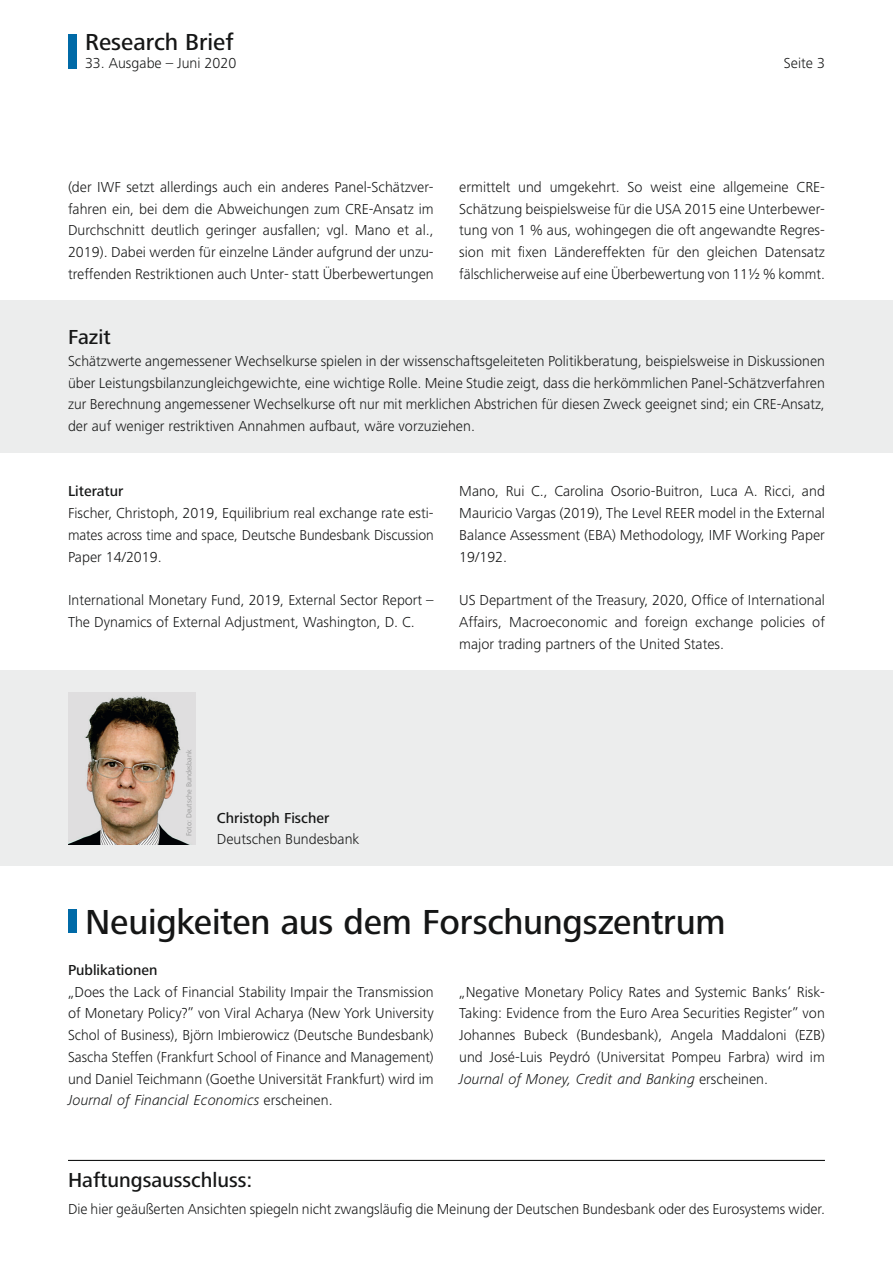
<style>
.page{position:relative;width:893px;height:1263px;background:#fff}
.page>*{position:absolute;margin:0;border:0;box-sizing:border-box;transform-origin:0 0}
.t1{font:500 36px "Frutiger Next LTCE";letter-spacing:-.005em;color:#151616}
.t2{font:500 24px "Frutiger Next LTCE";color:#151616}
.t3{font:500 21px "Frutiger Next LTCE";color:#151616}
.t4{font:300 15px/21.8px "Frutiger Next LTCE";color:#151616;text-align:justify}
.t5{font:500 15px "Frutiger Next LTCE";color:#151616}
.t6{font:7.5px "Frutiger Next LTCE";color:#999}
.s1{font-style:italic}
</style>
<div class="page">
<div style="left:0;top:301px;width:893px;height:152px;background:#eceded"></div>
<div style="left:0;top:670px;width:893px;height:196px;background:#eceded"></div>
<img style="left:68px;top:692px;width:128px;height:152px">
<hr style="left:68px;top:1160px;width:757px;height:1px;background:#151616">
<div style="left:68px;top:910px;width:9px;height:23px;background:#006aa7"></div>
<div style="left:68px;top:34px;width:9px;height:34px;background:#006aa7"></div>
<h2 class="t2" style="left:85px;top:28px;width:150px">Research Brief</h2>
<p class="t4" style="left:85px;top:52px;width:153px">33. Ausgabe – Juni 2020</p>
<p class="t4" style="left:784px;top:52px;width:43px">Seite 3</p>
<p class="t4" style="left:68px;top:176px;width:367px">(der IWF setzt allerdings auch ein anderes Panel-Schätzver&shy;fahren ein, bei dem die Abweichungen zum CRE-Ansatz im Durchschnitt deutlich geringer ausfallen; vgl. Mano et al., 2019). Dabei werden für einzelne Länder aufgrund der unzu&shy;treffenden Restriktionen auch Unter- statt Überbewertungen</p>
<p class="t4" style="left:459px;top:176px;width:367px">ermittelt und umgekehrt. So weist eine allgemeine CRE-Schätzung beispielsweise für die USA 2015 eine Unterbewer&shy;tung von 1 % aus, wohingegen die oft angewandte Regres&shy;sion mit fixen Ländereffekten für den gleichen Datensatz fälschlicherweise auf eine Überbewertung von 11½ % kommt.</p>
<h3 class="t3" style="left:68px;top:325px;width:44px">Fazit</h3>
<p class="t4" style="left:68px;top:350px;width:758px">Schätzwerte angemessener Wechselkurse spielen in der wissenschaftsgeleiteten Politikberatung, beispielsweise in Diskussionen über Leistungsbilanzungleichgewichte, eine wichtige Rolle. Meine Studie zeigt, dass die herkömmlichen Panel-Schätzverfahren zur Berechnung angemessener Wechselkurse oft nur mit merklichen Abstrichen für diesen Zweck geeignet sind; ein CRE-Ansatz, der auf weniger restriktiven Annahmen aufbaut, wäre vorzuziehen.</p>
<p class="t5" style="left:68px;top:483px;width:57px">Literatur</p>
<p class="t4" style="left:68px;top:502px;width:367px">Fischer, Christoph, 2019, Equilibrium real exchange rate esti&shy;mates across time and space, Deutsche Bundesbank Discussion Paper 14/2019.</p>
<p class="t4" style="left:68px;top:589px;width:367px">International Monetary Fund, 2019, External Sector Report –<br>The Dynamics of External Adjustment, Washington, D. C.</p>
<p class="t4" style="left:459px;top:481px;width:367px">Mano, Rui C., Carolina Osorio-Buitron, Luca A. Ricci, and Mauricio Vargas (2019), The Level REER model in the External Balance Assessment (EBA) Methodology, IMF Working Paper 19/192.</p>
<p class="t4" style="left:459px;top:589px;width:367px">US Department of the Treasury, 2020, Office of International Affairs, Macroeconomic and foreign exchange policies of major trading partners of the United States.</p>
<p class="t6" style="left:185px;top:836px;width:88px;rotate:-90deg">Foto: Deutsche Bundesbank</p>
<p class="t5" style="left:217px;top:809px;width:114px">Christoph Fischer</p>
<p class="t4" style="left:217px;top:829px;width:144px">Deutschen Bundesbank</p>
<h1 class="t1" style="left:85px;top:901px;width:642px">Neuigkeiten aus dem Forschungszentrum</h1>
<p class="t5" style="left:68px;top:961px;width:91px">Publikationen</p>
<p class="t4" style="left:68px;top:981px;width:367px">„Does the Lack of Financial Stability Impair the Transmission of Monetary Policy?” von Viral Acharya (New York University Schol of Business), Björn Imbierowicz (Deutsche Bundesbank)<br>Sascha Steffen (Frankfurt School of Finance and Management) und Daniel Teichmann (Goethe Universität Frankfurt) wird im <span class="s1">Journal of Financial Economics</span> erscheinen.</p>
<p class="t4" style="left:459px;top:981px;width:367px">„Negative Monetary Policy Rates and Systemic Banks‘ Risk-Taking: Evidence from the Euro Area Securities Register” von Johannes Bubeck (Bundesbank), Angela Maddaloni (EZB) und José-Luis Peydró (Universitat Pompeu Farbra) wird im <span class="s1">Journal of Money, Credit and Banking</span> erscheinen.</p>
<h3 class="t3" style="left:68px;top:1168px;width:186px">Haftungsausschluss:</h3>
<p class="t4" style="left:68px;top:1198px;width:758px">Die hier geäußerten Ansichten spiegeln nicht zwangsläufig die Meinung der Deutschen Bundesbank oder des Eurosystems wider.</p>
</div>
